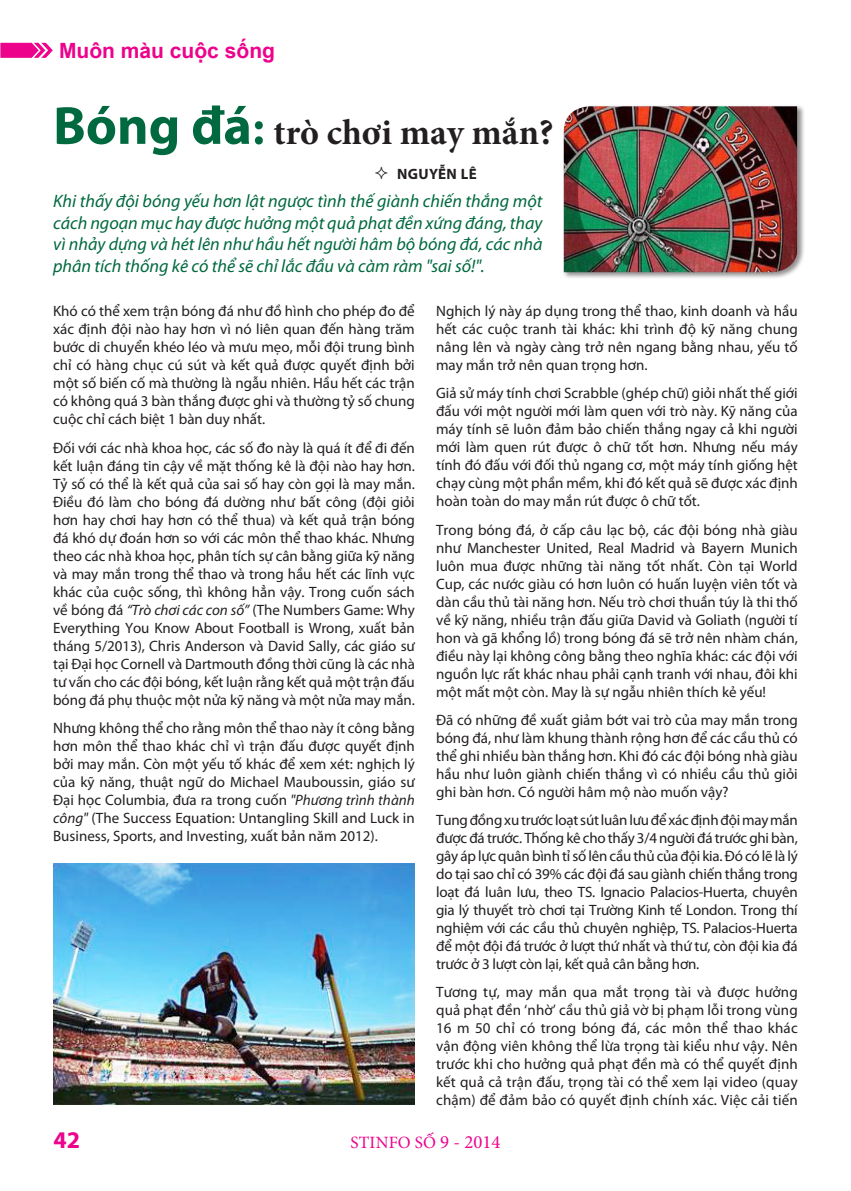
<style>
.page{position:relative;width:851px;height:1191px;background:#fff}
.page>*{position:absolute;margin:0;border:0;box-sizing:border-box;transform-origin:0 0}
.t1{font:700 36px "Minion Pro";color:#231f20}
.t2{font:700 24px "Myriad Pro";color:#ed028c}
.t3{font:700 21px "Arial";color:#ed028c}
.t4{font:italic 18px/21.6px "Myriad Pro";color:#00693f;text-align:justify}
.t5{font:17.25px "Minion Pro";letter-spacing:.01em;color:#ed028c}
.t6{font:15px/18px "Myriad Pro";color:#231f20;text-align:justify}
.Tacgia{font:700 15px "Myriad Pro";letter-spacing:.025em;color:#231f20}
.s1{font-family:"Myriad Pro";font-size:54px;color:#00693f}
.s2{font-size:54px;color:#00693f}
.s3{font-style:italic}
.s4{font-size:18.75px}
</style>
<div class="page">
<svg style="left:0;top:43px;width:53px;height:15px"></svg>
<div style="left:562px;top:105px;width:243px;height:175px;background:#231f20;opacity:.5"></div>
<img style="left:563px;top:106px;width:234px;height:166px">
<img style="left:53px;top:863px;width:362px;height:243px">
<h3 class="t3" style="left:59px;top:37px;width:217px">Muôn màu cuộc sống</h3>
<p class="t1" style="left:53px;top:107px;width:501px"><span class="s1">Bóng đá</span><span class="s2">:</span> trò chơi may mắn?</p>
<p class="Tacgia" style="left:397px;top:164px;width:81px">NGUYỄN LÊ</p>
<p class="t4" style="left:53px;top:190px;width:490px">Khi thấy đội bóng yếu hơn lật ngược tình thế giành chiến thắng một cách ngoạn mục hay được hưởng một quả phạt đền xứng đáng, thay vì nhảy dựng và hét lên như hầu hết người hâm bộ bóng đá, các nhà phân tích thống kê có thể sẽ chỉ lắc đầu và càm ràm "sai số!".</p>
<p class="t6" style="left:53px;top:302px;width:363px">Khó có thể xem trận bóng đá như đồ hình cho phép đo để xác định đội nào hay hơn vì nó liên quan đến hàng trăm bước di chuyển khéo léo và mưu mẹo, mỗi đội trung bình chỉ có hàng chục cú sút và kết quả được quyết định bởi một số biến cố mà thường là ngẫu nhiên. Hầu hết các trận có không quá 3 bàn thắng được ghi và thường tỷ số chung cuộc chỉ cách biệt 1 bàn duy nhất.</p>
<p class="t6" style="left:53px;top:438px;width:363px">Đối với các nhà khoa học, các số đo này là quá ít để đi đến kết luận đáng tin cậy về mặt thống kê là đội nào hay hơn.<br>Tỷ số có thể là kết quả của sai số hay còn gọi là may mắn.<br>Điều đó làm cho bóng đá dường như bất công (đội giỏi hơn hay chơi hay hơn có thể thua) và kết quả trận bóng đá khó dự đoán hơn so với các môn thể thao khác. Nhưng theo các nhà khoa học, phân tích sự cân bằng giữa kỹ năng và may mắn trong thể thao và trong hầu hết các lĩnh vực khác của cuộc sống, thì không hẳn vậy. Trong cuốn sách về bóng đá <span class="s3">“Trò chơi các con số”</span> (The Numbers Game: Why Everything You Know About Football is Wrong, xuất bản tháng 5/2013), Chris Anderson và David Sally, các giáo sư tại Đại học Cornell và Dartmouth đồng thời cũng là các nhà tư vấn cho các đội bóng, kết luận rằng kết quả một trận đấu bóng đá phụ thuộc một nửa kỹ năng và một nửa may mắn.</p>
<p class="t6" style="left:53px;top:719px;width:363px">Nhưng không thể cho rằng môn thể thao này ít công bằng hơn môn thể thao khác chỉ vì trận đấu được quyết định bởi may mắn. Còn một yếu tố khác để xem xét: nghịch lý của kỹ năng, thuật ngữ do Michael Mauboussin, giáo sư Đại học Columbia, đưa ra trong cuốn <span class="s3">"Phương trình thành công"</span> (The Success Equation: Untangling Skill and Luck in Business, Sports, and Investing, xuất bản năm 2012).</p>
<p class="t6" style="left:436px;top:302px;width:363px">Nghịch lý này áp dụng trong thể thao, kinh doanh và hầu hết các cuộc tranh tài khác: khi trình độ kỹ năng chung nâng lên và ngày càng trở nên ngang bằng nhau, yếu tố may mắn trở nên quan trọng hơn.</p>
<p class="t6" style="left:436px;top:384px;width:363px">Giả sử máy tính chơi Scrabble (ghép chữ) giỏi nhất thế giới đấu với một người mới làm quen với trò này. Kỹ năng của máy tính sẽ luôn đảm bảo chiến thắng ngay cả khi người mới làm quen rút được ô chữ tốt hơn. Nhưng nếu máy tính đó đấu với đối thủ ngang cơ, một máy tính giống hệt chạy cùng một phần mềm, khi đó kết quả sẽ được xác định hoàn toàn do may mắn rút được ô chữ tốt.</p>
<p class="t6" style="left:436px;top:520px;width:363px">Trong bóng đá, ở cấp câu lạc bộ, các đội bóng nhà giàu như Manchester United, Real Madrid và Bayern Munich luôn mua được những tài năng tốt nhất. Còn tại World Cup, các nước giàu có hơn luôn có huấn luyện viên tốt và dàn cầu thủ tài năng hơn. Nếu trò chơi thuần túy là thi thố về kỹ năng, nhiều trận đấu giữa David và Goliath (người tí hon và gã khổng lồ) trong bóng đá sẽ trở nên nhàm chán, điều này lại không công bằng theo nghĩa khác: các đội với nguồn lực rất khác nhau phải cạnh tranh với nhau, đôi khi một mất một còn. May là sự ngẫu nhiên thích kẻ yếu!</p>
<p class="t6" style="left:436px;top:710px;width:363px">Đã có những đề xuất giảm bớt vai trò của may mắn trong bóng đá, như làm khung thành rộng hơn để các cầu thủ có thể ghi nhiều bàn thắng hơn. Khi đó các đội bóng nhà giàu hầu như luôn giành chiến thắng vì có nhiều cầu thủ giỏi ghi bàn hơn. Có người hâm mộ nào muốn vậy?</p>
<p class="t6" style="left:436px;top:810px;width:363px">Tung đồng xu trước loạt sút luân lưu để xác định đội may mắn được đá trước. Thống kê cho thấy 3/4 người đá trước ghi bàn, gây áp lực quân bình tỉ số lên cầu thủ của đội kia. Đó có lẽ là lý do tại sao chỉ có 39% các đội đá sau giành chiến thắng trong loạt đá luân lưu, theo TS. Ignacio Palacios-Huerta, chuyên gia lý thuyết trò chơi tại Trường Kinh tế London. Trong thí nghiệm với các cầu thủ chuyên nghiệp, TS. Palacios-Huerta để một đội đá trước ở lượt thứ nhất và thứ tư, còn đội kia đá trước ở 3 lượt còn lại, kết quả cân bằng hơn.</p>
<p class="t6" style="left:436px;top:983px;width:363px">Tương tự, may mắn qua mắt trọng tài và được hưởng quả phạt đền ‘nhờ’ cầu thủ giả vờ bị phạm lỗi trong vùng 16 m 50 chỉ có trong bóng đá, các môn thể thao khác vận động viên không thể lừa trọng tài kiểu như vậy. Nên trước khi cho hưởng quả phạt đền mà có thể quyết định kết quả cả trận đấu, trọng tài có thể xem lại video (quay chậm) để đảm bảo có quyết định chính xác. Việc cải tiến</p>
<p class="t2" style="left:53px;top:1124px;width:28px">42</p>
<p class="t5" style="left:350px;top:1131px;width:151px">STINFO SỐ <span class="s4">9 - 2014</span></p>
</div>
